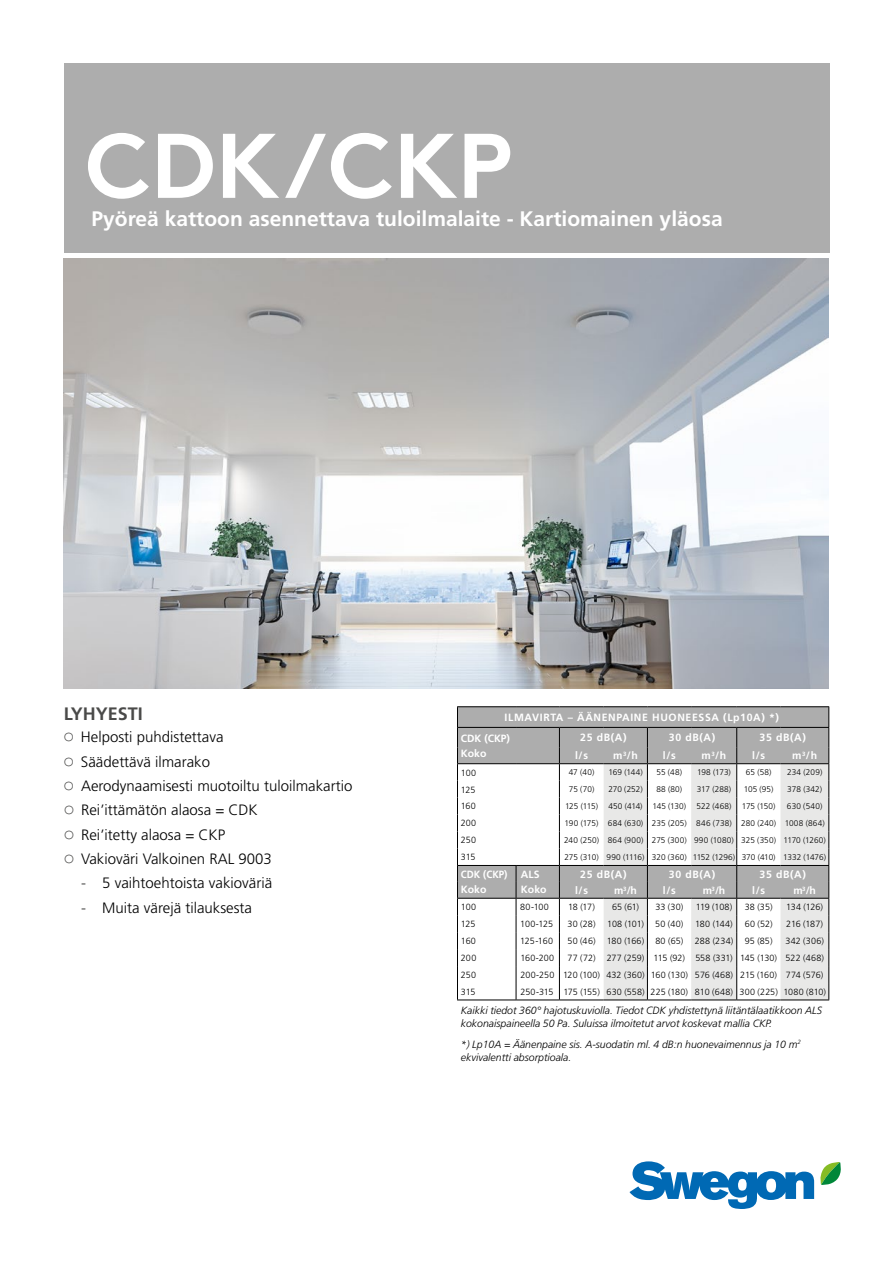
<style>
.page{position:relative;width:893px;height:1263px;background:#fff}
.page>*{position:absolute;margin:0;border:0;box-sizing:border-box;transform-origin:0 0}
.t1{font:700 91.5px "Swegon Brown";color:#fff}
.t2{font:700 21px "Frutiger LT Pro";color:#fff}
.t3{font:700 18px "Frutiger LT Pro";color:#4a4a49}
.t4{font:300 15px "Frutiger LT Pro";color:#000}
.t5{font:italic 300 10.5px/12.6px "Frutiger LT Pro";color:#000}
.t6{font:700 10.5px/21.5px "Frutiger LT Pro";letter-spacing:.06em;color:#fff}
.t7{font:700 10.5px/15px "Frutiger LT Pro";color:#fff;scale:.93 1}
.t8{font:300 9px "Frutiger LT Pro";letter-spacing:.005em;color:#000}
.t9{font:300 9px "Frutiger LT Pro";letter-spacing:.025em;color:#000}
.t10{font:300 8.25px "Frutiger LT Pro";letter-spacing:.005em;color:#000}
.s1{font-family:"Nimbus Rom D";font-weight:400;color:#4a4a49}
.s2{color:#4a4a49}
</style>
<div class="page">
<div style="left:64px;top:64px;width:765px;height:189px;background:#adadad"></div>
<svg style="left:458px;top:707px;width:370px;height:191px;fill:#adadad"></svg>
<svg style="left:648px;top:764px;width:180px;height:235px"></svg>
<hr style="left:457px;top:706px;width:59px;height:1px;background:#000">
<hr style="left:516px;top:706px;width:43px;height:1px;background:#000">
<hr style="left:559px;top:706px;width:45px;height:1px;background:#000">
<hr style="left:604px;top:706px;width:43px;height:1px;background:#000">
<hr style="left:647px;top:706px;width:44px;height:1px;background:#000">
<hr style="left:691px;top:706px;width:46px;height:1px;background:#000">
<hr style="left:737px;top:706px;width:43px;height:1px;background:#000">
<hr style="left:780px;top:706px;width:49px;height:1px;background:#000">
<hr style="left:457px;top:727px;width:59px;height:1px;background:#000">
<hr style="left:516px;top:727px;width:43px;height:1px;background:#000">
<hr style="left:559px;top:727px;width:45px;height:1px;background:#000">
<hr style="left:604px;top:727px;width:43px;height:1px;background:#000">
<hr style="left:647px;top:727px;width:44px;height:1px;background:#000">
<hr style="left:691px;top:727px;width:46px;height:1px;background:#000">
<hr style="left:737px;top:727px;width:43px;height:1px;background:#000">
<hr style="left:780px;top:727px;width:49px;height:1px;background:#000">
<hr style="left:457px;top:763px;width:59px;height:1px;background:#000">
<hr style="left:516px;top:763px;width:43px;height:1px;background:#000">
<hr style="left:559px;top:763px;width:45px;height:1px;background:#000">
<hr style="left:647px;top:763px;width:44px;height:1px;background:#000">
<hr style="left:691px;top:763px;width:46px;height:1px;background:#000">
<hr style="left:737px;top:763px;width:43px;height:1px;background:#000">
<hr style="left:780px;top:763px;width:49px;height:1px;background:#000">
<hr style="left:457px;top:865px;width:59px;height:1px;background:#000">
<hr style="left:516px;top:865px;width:43px;height:1px;background:#000">
<hr style="left:559px;top:865px;width:45px;height:1px;background:#000">
<hr style="left:647px;top:865px;width:44px;height:1px;background:#000">
<hr style="left:691px;top:865px;width:46px;height:1px;background:#000">
<hr style="left:737px;top:865px;width:43px;height:1px;background:#000">
<hr style="left:780px;top:865px;width:49px;height:1px;background:#000">
<hr style="left:457px;top:898px;width:59px;height:1px;background:#000">
<hr style="left:516px;top:898px;width:43px;height:1px;background:#000">
<hr style="left:559px;top:898px;width:45px;height:1px;background:#000">
<hr style="left:647px;top:898px;width:44px;height:1px;background:#000">
<hr style="left:691px;top:898px;width:46px;height:1px;background:#000">
<hr style="left:737px;top:898px;width:43px;height:1px;background:#000">
<hr style="left:780px;top:898px;width:49px;height:1px;background:#000">
<svg style="left:457px;top:707px;width:1px;height:292px"></svg>
<hr style="left:457px;top:999px;width:59px;height:1px;background:#000">
<hr style="left:516px;top:999px;width:43px;height:1px;background:#000">
<hr style="left:559px;top:999px;width:45px;height:1px;background:#000">
<hr style="left:604px;top:999px;width:43px;height:1px;background:#000">
<hr style="left:647px;top:999px;width:44px;height:1px;background:#000">
<hr style="left:691px;top:999px;width:46px;height:1px;background:#000">
<hr style="left:737px;top:999px;width:43px;height:1px;background:#000">
<hr style="left:780px;top:999px;width:49px;height:1px;background:#000">
<svg style="left:828px;top:707px;width:1px;height:292px"></svg>
<svg style="left:559px;top:728px;width:1px;height:271px"></svg>
<svg style="left:604px;top:728px;width:44px;height:271px;background:#d6d6d5"></svg>
<svg style="left:736px;top:728px;width:1px;height:271px"></svg>
<svg style="left:516px;top:866px;width:1px;height:133px"></svg>
<img style="left:64px;top:259px;width:765px;height:430px">
<svg style="left:629px;top:1161px;width:212px;height:48px"></svg>
<h1 class="t1" style="left:85px;top:92px;width:428px">CDK/CKP</h1>
<h2 class="t2" style="left:92px;top:206px;width:633px">Pyöreä kattoon asennettava tuloilmalaite - Kartiomainen yläosa</h2>
<h3 class="t3" style="left:64px;top:703px;width:81px">LYHYESTI</h3>
<h3 class="t4" style="left:64px;top:728px;width:161px"><span class="s1">○</span> Helposti puhdistettava</h3>
<h3 class="t4" style="left:64px;top:752px;width:148px"><span class="s1">○</span> Säädettävä ilmarako</h3>
<h3 class="t4" style="left:64px;top:777px;width:290px"><span class="s1">○</span> Aerodynaamisesti muotoiltu tuloilmakartio</h3>
<h3 class="t4" style="left:64px;top:801px;width:195px"><span class="s1">○</span> Rei’ittämätön alaosa = CDK</h3>
<h3 class="t4" style="left:64px;top:826px;width:163px"><span class="s1">○</span> Rei’itetty alaosa = CKP</h3>
<h3 class="t4" style="left:64px;top:850px;width:209px"><span class="s1">○</span> Vakioväri Valkoinen RAL 9003</h3>
<h3 class="t4" style="left:81px;top:874px;width:193px"><span class="s2">-</span> 5 vaihtoehtoista vakioväriä</h3>
<h3 class="t4" style="left:81px;top:899px;width:172px"><span class="s2">-</span> Muita värejä tilauksesta</h3>
<p class="t6" style="left:461px;top:707px;width:320px;text-indent:44px">ILMAVIRTA – ÄÄNENPAINE HUONEESSA (Lp10A) *)<br>CDK (CKP)</p>
<p class="t6" style="left:461px;top:743px;width:27px">Koko</p>
<p class="t6" style="left:580px;top:727px;width:48px">25 dB(A)</p>
<p class="t6" style="left:669px;top:727px;width:48px">30 dB(A)</p>
<p class="t6" style="left:760px;top:727px;width:48px">35 dB(A)</p>
<p class="t6" style="left:575px;top:745px;width:14px">l/s</p>
<p class="t6" style="left:613px;top:745px;width:26px">m<sup>3</sup>/h</p>
<p class="t6" style="left:663px;top:745px;width:14px">l/s</p>
<p class="t6" style="left:701px;top:745px;width:26px">m<sup>3</sup>/h</p>
<p class="t6" style="left:752px;top:745px;width:14px">l/s</p>
<p class="t6" style="left:792px;top:745px;width:26px">m<sup>3</sup>/h</p>
<p class="t8" style="left:461px;top:767px;width:17px">100</p>
<p class="t10" style="left:569px;top:768px;width:27px">47 (40)</p>
<p class="t10" style="left:608px;top:768px;width:36px">169 (144)</p>
<p class="t10" style="left:656px;top:768px;width:27px">55 (48)</p>
<p class="t10" style="left:697px;top:768px;width:35px">198 (173)</p>
<p class="t10" style="left:746px;top:768px;width:27px">65 (58)</p>
<p class="t10" style="left:787px;top:768px;width:37px">234 (209)</p>
<p class="t8" style="left:461px;top:784px;width:16px">125</p>
<p class="t10" style="left:569px;top:784px;width:27px">75 (70)</p>
<p class="t10" style="left:608px;top:784px;width:36px">270 (252)</p>
<p class="t10" style="left:656px;top:784px;width:27px">88 (80)</p>
<p class="t10" style="left:697px;top:784px;width:36px">317 (288)</p>
<p class="t10" style="left:744px;top:784px;width:31px">105 (95)</p>
<p class="t10" style="left:787px;top:784px;width:36px">378 (342)</p>
<p class="t8" style="left:461px;top:801px;width:17px">160</p>
<p class="t10" style="left:565px;top:801px;width:34px">125 (115)</p>
<p class="t10" style="left:608px;top:801px;width:168px">450 (414) 145 (130) 522 (468) 175 (150)</p>
<p class="t10" style="left:787px;top:801px;width:37px">630 (540)</p>
<p class="t8" style="left:461px;top:818px;width:17px">200</p>
<p class="t10" style="left:565px;top:818px;width:262px">190 (175) 684 (630) 235 (205) 846 (738) 280 (240) 1008 (864)</p>
<p class="t8" style="left:461px;top:835px;width:17px">250</p>
<p class="t10" style="left:564px;top:835px;width:263px">240 (250) 864 (900) 275 (300) 990 (1080) 325 (350) 1170 (1260)</p>
<p class="t8" style="left:461px;top:852px;width:16px">315</p>
<p class="t10" style="left:564px;top:852px;width:263px">275 (310) 990 (1116) 320 (360) 1152 (1296) 370 (410) 1332 (1476)</p>
<p class="t7" style="left:461px;top:867px;width:52px">CDK (CKP)<br>Koko</p>
<p class="t6" style="left:521px;top:867px;width:27px;line-height:15px">ALS<br>Koko</p>
<p class="t6" style="left:580px;top:863px;width:48px">25 dB(A)</p>
<p class="t6" style="left:669px;top:863px;width:48px">30 dB(A)</p>
<p class="t6" style="left:760px;top:863px;width:48px">35 dB(A)</p>
<p class="t6" style="left:575px;top:879px;width:14px">l/s</p>
<p class="t6" style="left:614px;top:879px;width:24px">m<sup>3</sup>/h</p>
<p class="t6" style="left:663px;top:879px;width:14px">l/s</p>
<p class="t6" style="left:703px;top:879px;width:24px">m<sup>3</sup>/h</p>
<p class="t6" style="left:752px;top:879px;width:14px">l/s</p>
<p class="t6" style="left:793px;top:879px;width:24px">m<sup>3</sup>/h</p>
<p class="t8" style="left:461px;top:902px;width:17px">100</p>
<p class="t8" style="left:520px;top:902px;width:30px">80-100</p>
<p class="t8" style="left:568px;top:902px;width:28px">18 (17)</p>
<p class="t8" style="left:612px;top:902px;width:28px">65 (61)</p>
<p class="t8" style="left:655px;top:902px;width:29px">33 (30)</p>
<p class="t8" style="left:696px;top:902px;width:38px">119 (108)</p>
<p class="t8" style="left:745px;top:902px;width:29px">38 (35)</p>
<p class="t8" style="left:786px;top:902px;width:38px">134 (126)</p>
<p class="t8" style="left:461px;top:919px;width:16px">125</p>
<p class="t8" style="left:520px;top:919px;width:34px">100-125</p>
<p class="t8" style="left:568px;top:919px;width:29px">30 (28)</p>
<p class="t8" style="left:607px;top:919px;width:38px">108 (101)</p>
<p class="t8" style="left:655px;top:919px;width:30px">50 (40)</p>
<p class="t8" style="left:695px;top:919px;width:39px">180 (144)</p>
<p class="t8" style="left:745px;top:919px;width:29px">60 (52)</p>
<p class="t8" style="left:786px;top:919px;width:38px">216 (187)</p>
<p class="t8" style="left:461px;top:936px;width:17px">160</p>
<p class="t8" style="left:520px;top:936px;width:34px">125-160</p>
<p class="t9" style="left:567px;top:936px;width:117px">50 (46) 180 (166) 80 (65)</p>
<p class="t8" style="left:695px;top:936px;width:40px">288 (234)</p>
<p class="t8" style="left:745px;top:936px;width:29px">95 (85)</p>
<p class="t8" style="left:785px;top:936px;width:40px">342 (306)</p>
<p class="t8" style="left:461px;top:952px;width:17px">200</p>
<p class="t8" style="left:520px;top:952px;width:35px">160-200</p>
<p class="t8" style="left:568px;top:952px;width:258px">77 (72) 277 (259) 115 (92) 558 (331) 145 (130) 522 (468)</p>
<p class="t8" style="left:461px;top:969px;width:17px">250</p>
<p class="t8" style="left:520px;top:969px;width:305px">200-250 120 (100) 432 (360) 160 (130) 576 (468) 215 (160) 774 (576)</p>
<p class="t8" style="left:461px;top:986px;width:16px">315</p>
<p class="t8" style="left:520px;top:986px;width:307px">250-315 175 (155) 630 (558) 225 (180) 810 (648) 300 (225) 1080 (810)</p>
<p class="t5" style="left:461px;top:1004px;width:363px">Kaikki tiedot 360° hajotuskuviolla. Tiedot CDK yhdistettynä liitäntälaatikkoon ALS kokonaispaineella 50 Pa. Suluissa ilmoitetut arvot koskevat mallia CKP.</p>
<p class="t5" style="left:461px;top:1038px;width:341px">*) Lp10A = Äänenpaine sis. A-suodatin ml. 4 dB:n huonevaimennus ja 10 m<sup>2 </sup>ekvivalentti absorptioala.</p>
</div>
